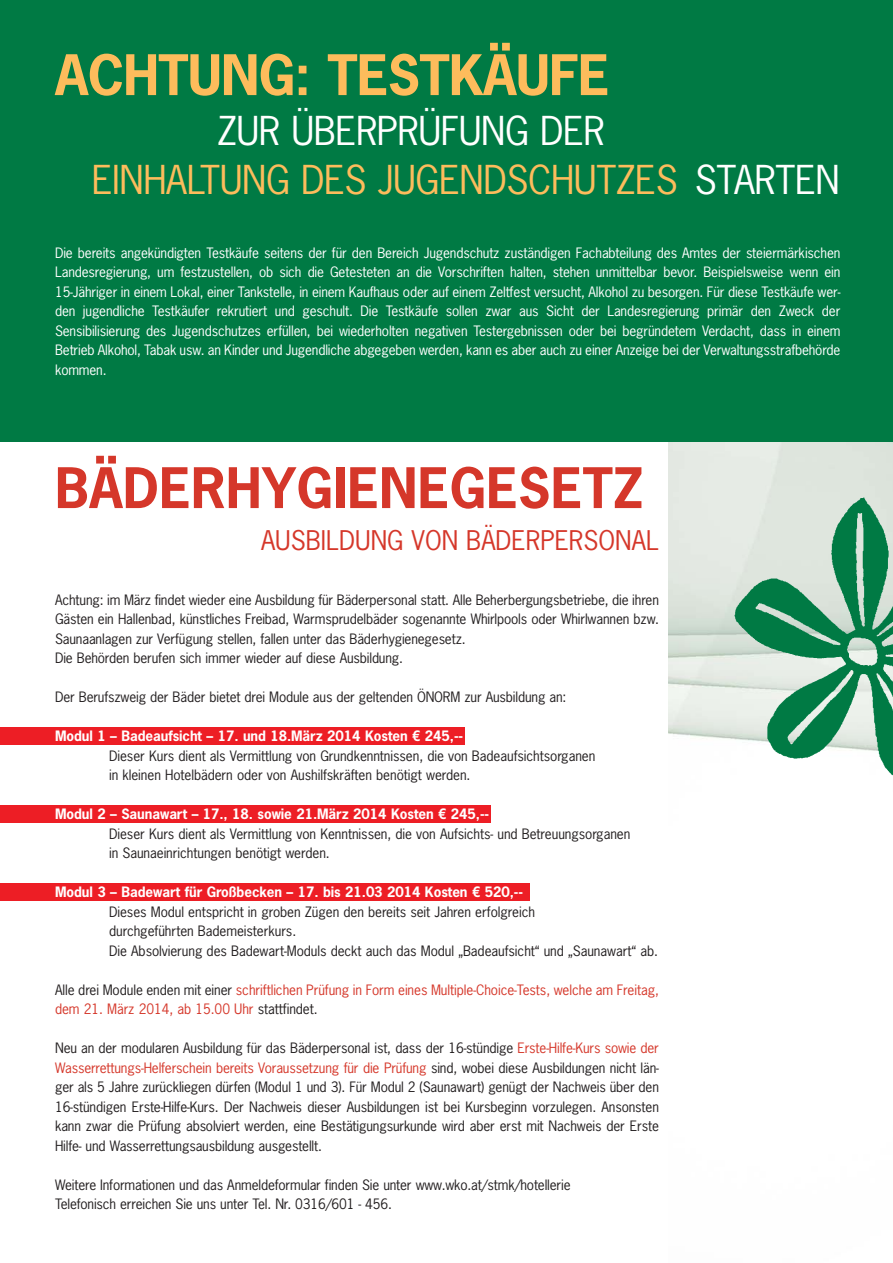
<style>
.page{position:relative;width:893px;height:1263px;background:#fff}
.page>*{position:absolute;margin:0;border:0;box-sizing:border-box;transform-origin:0 0}
.t1{font:700 52.5px "News Gothic Std";letter-spacing:.005em;color:#d5372a}
.t2{font:700 52.5px "News Gothic Std";letter-spacing:-.015em;color:#fdbc5c}
.t3{font:37.5px/49.5px "News Gothic Std";letter-spacing:-.01em;color:#fdbc5c}
.t4{font:25.5px "News Gothic Std";color:#d5372a}
.t5{font:13.5px/19.5px "News Gothic Std";letter-spacing:-.01em;color:#231f20}
.t6{font:13.5px/19.5px "News Gothic Std";letter-spacing:-.01em;color:#fff;text-align:justify}
.t7{font:700 13.5px "News Gothic Std";letter-spacing:-.005em;color:#fff}
.t8{font:13.5px/19.5px "News Gothic Std";letter-spacing:-.005em;color:#d5372a}
.s1{color:#fff}
.s2{color:#231f20}
.s3{color:#d5372a}
</style>
<div class="page">
<div style="left:0;top:727px;width:465px;height:18px;background:#ed1e25"></div>
<div style="left:0;top:805px;width:491px;height:17px;background:#ed1e25"></div>
<div style="left:0;top:883px;width:529px;height:17px;background:#ed1e25"></div>
<img style="left:668px;top:441px;width:225px;height:298px">
<img style="left:716px;top:484px;width:177px;height:292px">
<div style="left:0;top:0;width:893px;height:441px;background:#007a44"></div>
<h1 class="t2" style="left:55px;top:54px;width:556px">ACHTUNG: TESTKÄUFE</h1>
<h2 class="t3" style="left:92px;top:109px;width:749px;text-indent:125px"><span class="s1">ZUR ÜBERPRÜFUNG DER<br></span>EINHALTUNG DES JUGENDSCHUTZES <span class="s1">STARTEN</span></h2>
<p class="t6" style="left:55px;top:244px;width:787px">Die bereits angekündigten Testkäufe seitens der für den Bereich Jugendschutz zuständigen Fachabteilung des Amtes der steiermärkischen Landesregierung, um festzustellen, ob sich die Getesteten an die Vorschriften halten, stehen unmittelbar bevor. Beispielsweise wenn ein 15-Jähriger in einem Lokal, einer Tankstelle, in einem Kaufhaus oder auf einem Zeltfest versucht, Alkohol zu besorgen. Für diese Testkäufe wer&shy;den jugendliche Testkäufer rekrutiert und geschult. Die Testkäufe sollen zwar aus Sicht der Landesregierung primär den Zweck der Sensibilisierung des Jugendschutzes erfüllen, bei wiederholten negativen Testergebnissen oder bei begründetem Verdacht, dass in einem Betrieb Alkohol, Tabak usw. an Kinder und Jugendliche abgegeben werden, kann es aber auch zu einer Anzeige bei der Verwaltungsstrafbehörde kommen.</p>
<h1 class="t1" style="left:55px;top:467px;width:589px">BÄDERHYGIENEGESETZ</h1>
<h3 class="t4" style="left:261px;top:530px;width:399px">AUSBILDUNG VON BÄDERPERSONAL</h3>
<p class="t5" style="left:55px;top:591px;width:605px">Achtung: im März findet wieder eine Ausbildung für Bäderpersonal statt. Alle Beherbergungsbetriebe, die ihren Gästen ein Hallenbad, künstliches Freibad, Warmsprudelbäder sogenannte Whirlpools oder Whirlwannen bzw.<br>Saunaanlagen zur Verfügung stellen, fallen unter das Bäderhygienegesetz.<br>Die Behörden berufen sich immer wieder auf diese Ausbildung.</p>
<p class="t5" style="left:55px;top:688px;width:513px">Der Berufszweig der Bäder bietet drei Module aus der geltenden ÖNORM zur Ausbildung an:</p>
<p class="t7" style="left:55px;top:731px;width:410px">Modul 1 – Badeaufsicht – 17. und 18.März 2014 Kosten € 245,--</p>
<p class="t5" style="left:109px;top:747px;width:488px">Dieser Kurs dient als Vermittlung von Grundkenntnissen, die von Badeaufsichtsorganen in kleinen Hotelbädern oder von Aushilfskräften benötigt werden.</p>
<p class="t7" style="left:55px;top:809px;width:435px">Modul 2 – Saunawart – 17., 18. sowie 21.März 2014 Kosten € 245,--</p>
<p class="t5" style="left:109px;top:825px;width:523px">Dieser Kurs dient als Vermittlung von Kenntnissen, die von Aufsichts- und Betreuungsorganen in Saunaeinrichtungen benötigt werden.</p>
<p class="t7" style="left:55px;top:887px;width:469px">Modul 3 – Badewart für Großbecken – 17. bis 21.03 2014 Kosten € 520,--</p>
<p class="t5" style="left:109px;top:903px;width:550px">Dieses Modul entspricht in groben Zügen den bereits seit Jahren erfolgreich<br>durchgeführten Bademeisterkurs.<br>Die Absolvierung des Badewart-Moduls deckt auch das Modul „Badeaufsicht“ und „Saunawart“ ab.</p>
<p class="t8" style="left:55px;top:981px;width:605px"><span class="s2">Alle drei Module enden mit einer</span> schriftlichen Prüfung in Form eines Multiple-Choice-Tests, welche am Freitag, dem 21. März 2014, ab 15.00 Uhr <span class="s2">stattfindet.</span></p>
<p class="t5" style="left:55px;top:1039px;width:605px;text-align:justify">Neu an der modularen Ausbildung für das Bäderpersonal ist, dass der 16-stündige <span class="s3">Erste-Hilfe-Kurs sowie der Wasserrettungs-Helferschein bereits Voraussetzung für die Prüfung</span> sind, wobei diese Ausbildungen nicht län&shy;ger als 5 Jahre zurückliegen dürfen (Modul 1 und 3). Für Modul 2 (Saunawart) genügt der Nachweis über den 16-stündigen Erste-Hilfe-Kurs. Der Nachweis dieser Ausbildungen ist bei Kursbeginn vorzulegen. Ansonsten kann zwar die Prüfung absolviert werden, eine Bestätigungsurkunde wird aber erst mit Nachweis der Erste Hilfe- und Wasserrettungsausbildung ausgestellt.</p>
<p class="t5" style="left:55px;top:1176px;width:517px">Weitere Informationen und das Anmeldeformular finden Sie unter www.wko.at/stmk/hotellerie<br>Telefonisch erreichen Sie uns unter Tel. Nr. 0316/601 - 456.</p>
</div>
